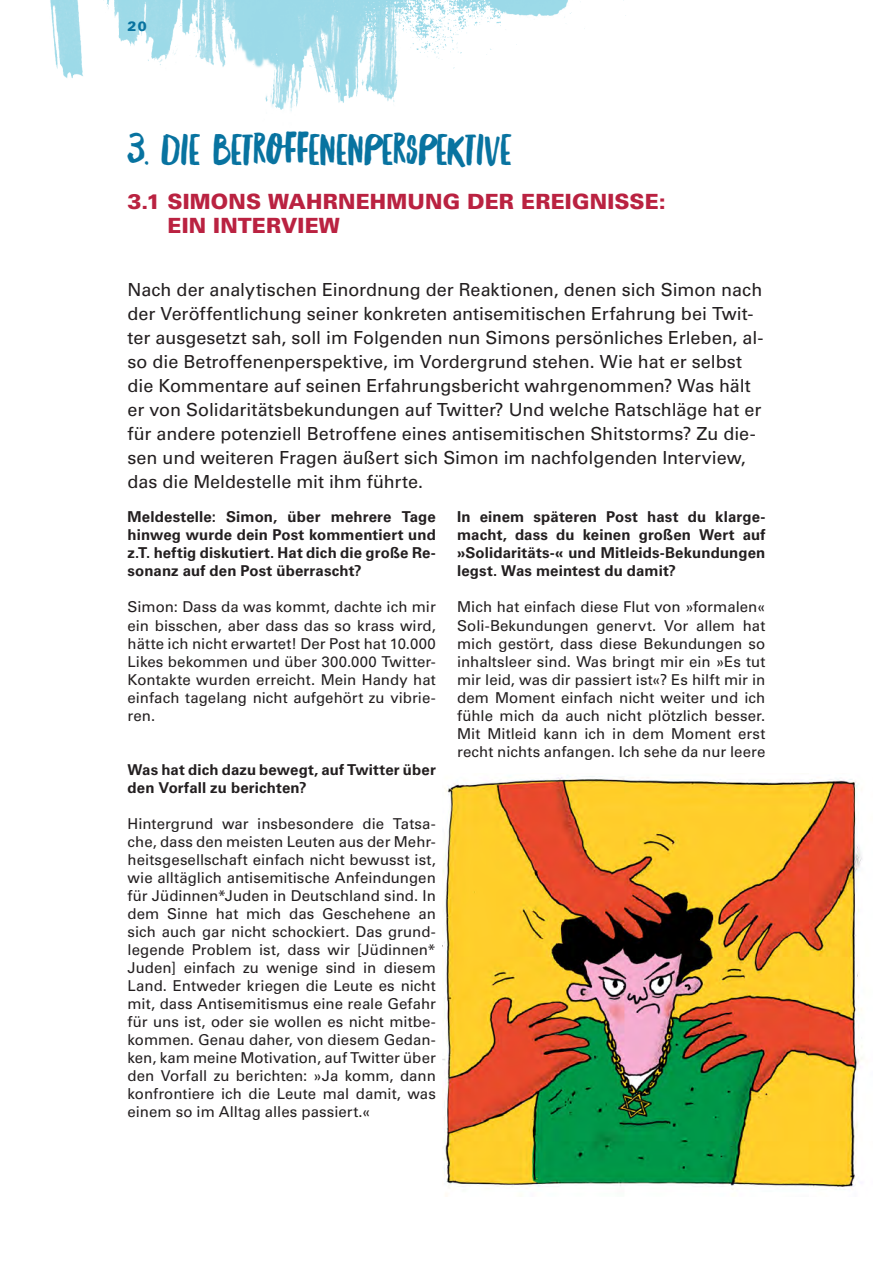
<style>
.page{position:relative;width:893px;height:1263px;background:#fff}
.page>*{position:absolute;margin:0;border:0;box-sizing:border-box;transform-origin:0 0}
.t1{font:45px "Northern Soul Caps";letter-spacing:-.02em;color:#0873a0}
.t2{font:900 21px/24px "Univers LT Std";letter-spacing:.005em;color:#ba2241}
.t3{font:18px/24px "Univers LT Std";color:#231f20}
.t4{font:15px/18px "Univers LT Std";letter-spacing:.005em;color:#231f20;text-align:justify}
.t5{font:700 15px/18px "Univers LT Std";letter-spacing:.01em;color:#231f20;text-align:justify}
.t6{font:900 13.5px "Univers LT Std";color:#0873a0}
</style>
<div class="page">
<img style="left:50px;top:0;width:576px;height:111px">
<img style="left:442px;top:775px;width:421px;height:421px">
<p class="t6" style="left:128px;top:18px;width:21px">20</p>
<h1 class="t1" style="left:128px;top:123px;width:386px">3. DIE BETROFFENENPERSPEKTIVE</h1>
<h2 class="t2" style="left:167px;top:189px;width:500px;text-indent:-40px">3.1 SIMONS WAHRNEHMUNG DER EREIGNISSE:<br>EIN INTERVIEW</h2>
<p class="t3" style="left:128px;top:277px;width:638px">Nach der analytischen Einordnung der Reaktionen, denen sich Simon nach der Veröffentlichung seiner konkreten antisemitischen Erfahrung bei Twit&shy;ter ausgesetzt sah, soll im Folgenden nun Simons persönliches Erleben, al&shy;so die Betroffenenperspektive, im Vordergrund stehen. Wie hat er selbst die Kommentare auf seinen Erfahrungsbericht wahrgenommen? Was hält er von Solidaritätsbekundungen auf Twitter? Und welche Ratschläge hat er für andere potenziell Betroffene eines antisemitischen Shitstorms? Zu die&shy;sen und weiteren Fragen äußert sich Simon im nachfolgenden Interview, das die Meldestelle mit ihm führte.</p>
<p class="t5" style="left:128px;top:508px;width:310px">Meldestelle: Simon, über mehrere Tage hinweg wurde dein Post kommentiert und z.T. heftig diskutiert. Hat dich die große Re&shy;sonanz auf den Post überrascht?</p>
<p class="t4" style="left:128px;top:598px;width:310px">Simon: Dass da was kommt, dachte ich mir ein bisschen, aber dass das so krass wird, hätte ich nicht erwartet! Der Post hat 10.000<br>Likes bekommen und über 300.000 Twitter-Kontakte wurden erreicht. Mein Handy hat einfach tagelang nicht aufgehört zu vibrie&shy;ren.</p>
<p class="t5" style="left:457px;top:508px;width:310px">In einem späteren Post hast du klarge&shy;macht, dass du keinen großen Wert auf »Solidaritäts-« und Mitleids-Bekundungen legst. Was meintest du damit?</p>
<p class="t4" style="left:457px;top:598px;width:310px">Mich hat einfach diese Flut von »formalen« Soli-Bekundungen genervt. Vor allem hat mich gestört, dass diese Bekundungen so inhaltsleer sind. Was bringt mir ein »Es tut mir leid, was dir passiert ist«? Es hilft mir in dem Moment einfach nicht weiter und ich fühle mich da auch nicht plötzlich besser.<br>Mit Mitleid kann ich in dem Moment erst recht nichts anfangen. Ich sehe da nur leere</p>
<p class="t5" style="left:128px;top:760px;width:310px">Was hat dich dazu bewegt, auf Twitter über den Vorfall zu berichten?</p>
<p class="t4" style="left:128px;top:814px;width:310px">Hintergrund war insbesondere die Tatsa&shy;che, dass den meisten Leuten aus der Mehr&shy;heitsgesellschaft einfach nicht bewusst ist, wie alltäglich antisemitische Anfeindungen für Jüdinnen*Juden in Deutschland sind. In dem Sinne hat mich das Geschehene an sich auch gar nicht schockiert. Das grund&shy;legende Problem ist, dass wir [Jüdinnen* Juden] einfach zu wenige sind in diesem Land. Entweder kriegen die Leute es nicht mit, dass Antisemitismus eine reale Gefahr für uns ist, oder sie wollen es nicht mitbe&shy;kommen. Genau daher, von diesem Gedan&shy;ken, kam meine Motivation, auf Twitter über den Vorfall zu berichten: »Ja komm, dann konfrontiere ich die Leute mal damit, was einem so im Alltag alles passiert.«</p>
</div>
